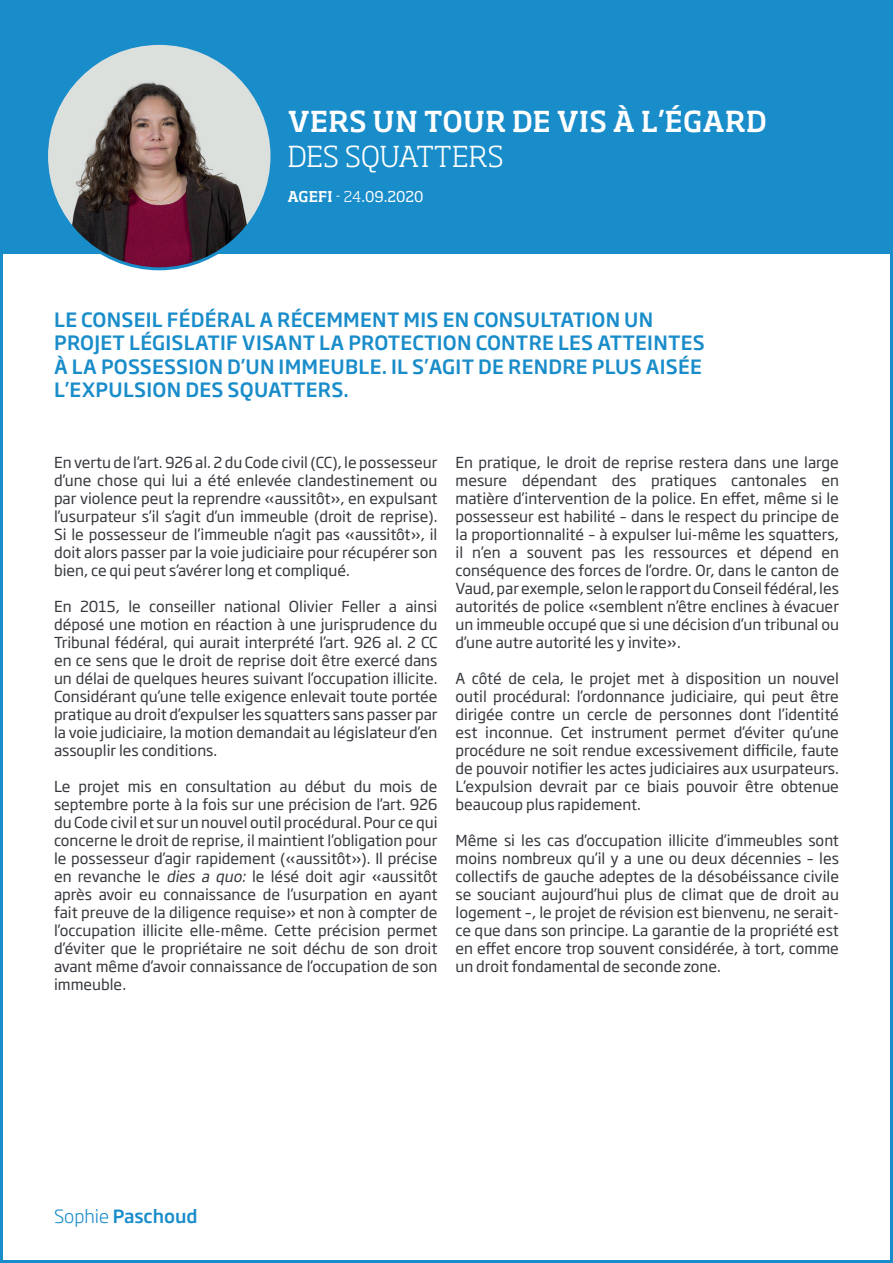
<style>
.page{position:relative;width:893px;height:1263px;background:#fff}
.page>*{position:absolute;margin:0;border:0;box-sizing:border-box;transform-origin:0 0}
.t1{font:500 28.5px "Soho Std";letter-spacing:.015em;color:#fff}
.t2{font:300 28.5px "Soho Std";letter-spacing:.005em;color:#fff}
.t3{font:500 19.5px/23.4px "Soho Gothic Pro";letter-spacing:.015em;color:#198cca}
.t4{font:500 18px "Soho Gothic Pro";color:#198cca}
.t5{font:15px/18px "Soho Gothic Pro";color:#34373c;text-align:justify}
.t6{font:14.7px "Soho Std";color:#fff}
.s1{font-weight:500}
.s2{font-weight:300}
.s3{font-style:italic}
</style>
<div class="page">
<div style="left:0;top:0;width:893px;height:253px;background:#198cca"></div>
<img style="left:47px;top:43px;width:225px;height:226px;border-radius:113px">
<h1 class="t1" style="left:288px;top:104px;width:481px">VERS UN TOUR DE VIS À L’ÉGARD</h1>
<h1 class="t2" style="left:288px;top:138px;width:217px">DES SQUATTERS</h1>
<p class="t6" style="left:288px;top:187px;width:137px"><span class="s1">AGEFI</span> <span class="s2">- 24</span>.09.2020</p>
<h2 class="t3" style="left:54px;top:307px;width:652px">LE CONSEIL FÉDÉRAL A RÉCEMMENT MIS EN CONSULTATION UN PROJET LÉGISLATIF VISANT LA PROTECTION CONTRE LES ATTEINTES À LA POSSESSION D’UN IMMEUBLE. IL S’AGIT DE RENDRE PLUS AISÉE L’EXPULSION DES SQUATTERS.</h2>
<p class="t5" style="left:54px;top:452px;width:385px">En vertu de l’art. 926 al. 2 du Code civil (CC), le possesseur d’une chose qui lui a été enlevée clandestinement ou par violence peut la reprendre «aussitôt», en expulsant l’usurpateur s’il s’agit d’un immeuble (droit de reprise).<br>Si le possesseur de l’immeuble n’agit pas «aussitôt», il doit alors passer par la voie judiciaire pour récupérer son bien, ce qui peut s’avérer long et compliqué.</p>
<p class="t5" style="left:54px;top:596px;width:385px">En 2015, le conseiller national Olivier Feller a ainsi déposé une motion en réaction à une jurisprudence du Tribunal fédéral, qui aurait interprété l’art. 926 al. 2 CC en ce sens que le droit de reprise doit être exercé dans un délai de quelques heures suivant l’occupation illicite.<br>Considérant qu’une telle exigence enlevait toute portée pratique au droit d’expulser les squatters sans passer par la voie judiciaire, la motion demandait au législateur d’en assouplir les conditions.</p>
<p class="t5" style="left:54px;top:776px;width:385px">Le projet mis en consultation au début du mois de septembre porte à la fois sur une précision de l’art. 926 du Code civil et sur un nouvel outil procédural. Pour ce qui concerne le droit de reprise, il maintient l’obligation pour le possesseur d’agir rapidement («aussitôt»). Il précise en revanche le <span class="s3">dies a quo:</span> le lésé doit agir «aussitôt après avoir eu connaissance de l’usurpation en ayant fait preuve de la diligence requise» et non à compter de l’occupation illicite elle-même. Cette précision permet d’éviter que le propriétaire ne soit déchu de son droit avant même d’avoir connaissance de l’occupation de son immeuble.</p>
<p class="t5" style="left:455px;top:452px;width:385px">En pratique, le droit de reprise restera dans une large mesure dépendant des pratiques cantonales en matière d’intervention de la police. En effet, même si le possesseur est habilité – dans le respect du principe de la proportionnalité – à expulser lui-même les squatters, il n’en a souvent pas les ressources et dépend en conséquence des forces de l’ordre. Or, dans le canton de Vaud, par exemple, selon le rapport du Conseil fédéral, les autorités de police «semblent n’être enclines à évacuer un immeuble occupé que si une décision d’un tribunal ou d’une autre autorité les y invite».</p>
<p class="t5" style="left:455px;top:668px;width:385px">A côté de cela, le projet met à disposition un nouvel outil procédural: l’ordonnance judiciaire, qui peut être dirigée contre un cercle de personnes dont l’identité est inconnue. Cet instrument permet d’éviter qu’une procédure ne soit rendue excessivement difficile, faute de pouvoir notifier les actes judiciaires aux usurpateurs.<br>L’expulsion devrait par ce biais pouvoir être obtenue beaucoup plus rapidement.</p>
<p class="t5" style="left:455px;top:830px;width:385px">Même si les cas d’occupation illicite d’immeubles sont moins nombreux qu’il y a une ou deux décennies – les collectifs de gauche adeptes de la désobéissance civile se souciant aujourd’hui plus de climat que de droit au logement –, le projet de révision est bienvenu, ne serait&shy;ce que dans son principe. La garantie de la propriété est en effet encore trop souvent considérée, à tort, comme un droit fondamental de seconde zone.</p>
<p class="t4" style="left:54px;top:1202px;width:145px"><span class="s2">Sophie</span> Paschoud</p>
</div>
